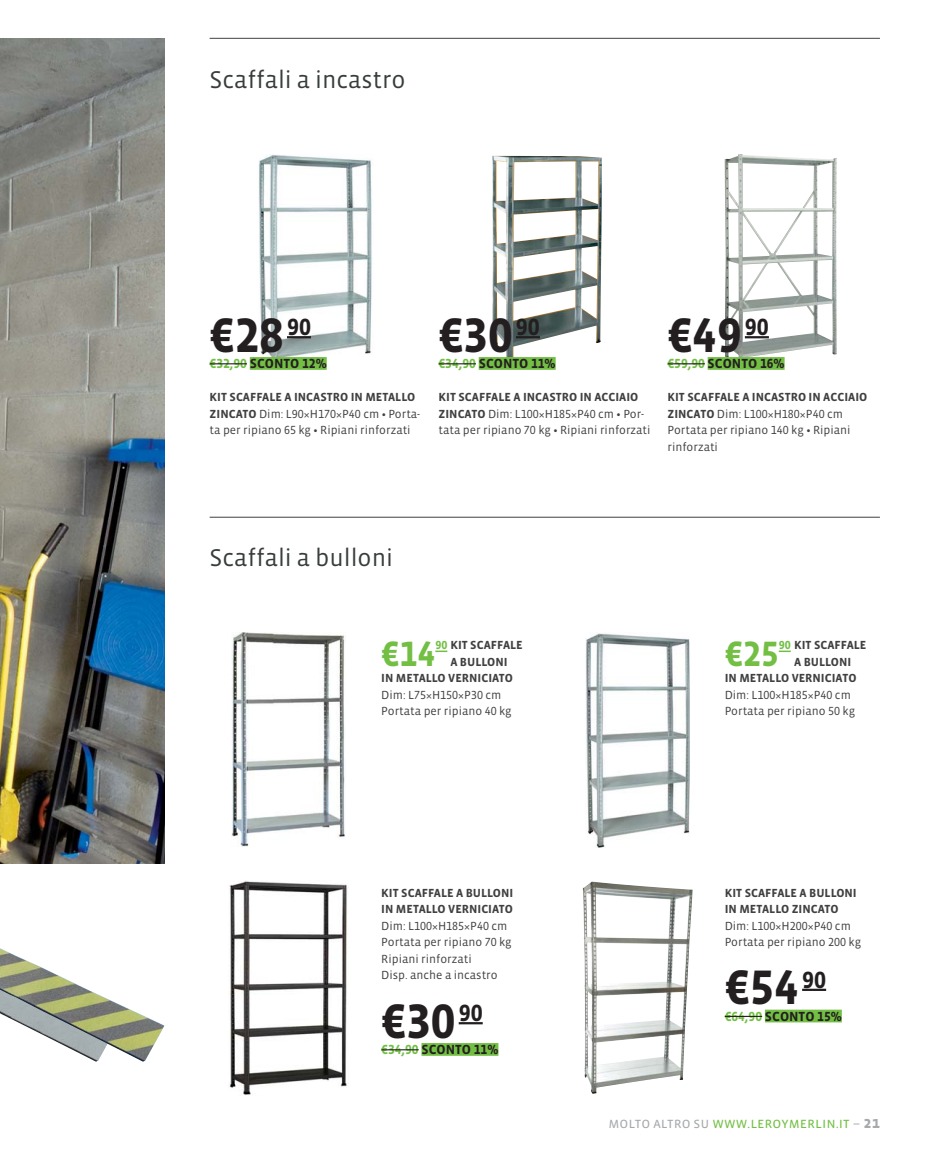
<style>
.page{position:relative;width:936px;height:1149px;background:#fff}
.page>*{position:absolute;margin:0;border:0;box-sizing:border-box;transform-origin:0 0}
.t1{font:700 49.5px "Vista Sans Alt";color:#231f20}
.t2{font:700 36px "Vista Sans Alt";color:#72bf44}
.t3{font:24.75px "Vista Sans";color:#383c3c}
.t4{font:15px "Vista Sans SC Book";color:#72bf44}
.t5{font:700 13.5px "Vista Sans";color:#231f20}
.t6{font:12px/16.5px "Vista Sans";color:#404041}
.t7{font:700 12px/16.5px "Vista Sans";color:#404041}
.s1{font-family:"Vista Sans Alt";color:#72bf44}
.s2{font-family:"Vista Sans Alt"}
.s3{font-weight:700}
.s4{font-weight:400}
.s5{font-family:"Vista Sans Alt";font-weight:400}
.s6{color:#a7a9ac}
.s7{font-family:"Vista Sans SC Bold";font-size:16.5px;color:#a7a9ac}
</style>
<div class="page">
<img style="left:259px;top:154px;width:113px;height:203px">
<img style="left:0;top:38px;width:164px;height:825px">
<img style="left:724px;top:154px;width:112px;height:214px">
<img style="left:492px;top:156px;width:109px;height:211px">
<hr style="left:209px;top:517px;width:670px;height:1px;background:#404041">
<hr style="left:209px;top:38px;width:670px;height:1px;background:#404041">
<div style="left:478px;top:357px;width:77px;height:13px;background:#72bf44"></div>
<hr style="left:438px;top:363px;width:38px;height:1px;background:#231f20">
<hr style="left:516px;top:336px;width:24px;height:2px;background:#231f20">
<div style="left:250px;top:357px;width:77px;height:13px;background:#72bf44"></div>
<hr style="left:209px;top:363px;width:38px;height:1px;background:#231f20">
<hr style="left:287px;top:336px;width:24px;height:2px;background:#231f20">
<div style="left:707px;top:357px;width:77px;height:13px;background:#72bf44"></div>
<hr style="left:667px;top:363px;width:37px;height:1px;background:#231f20">
<hr style="left:744px;top:336px;width:24px;height:2px;background:#231f20">
<img style="left:231px;top:632px;width:114px;height:214px">
<img style="left:585px;top:633px;width:104px;height:213px">
<img style="left:229px;top:881px;width:118px;height:213px">
<div style="left:421px;top:1042px;width:77px;height:13px;background:#72bf44"></div>
<hr style="left:381px;top:1048px;width:37px;height:1px;background:#231f20">
<hr style="left:458px;top:1021px;width:24px;height:2px;background:#231f20">
<div style="left:764px;top:1009px;width:77px;height:13px;background:#72bf44"></div>
<hr style="left:724px;top:1015px;width:38px;height:1px;background:#231f20">
<hr style="left:802px;top:988px;width:24px;height:2px;background:#231f20">
<svg style="left:435px;top:650px;width:12px;height:2px"></svg>
<svg style="left:778px;top:650px;width:12px;height:2px"></svg>
<img style="left:582px;top:881px;width:110px;height:212px">
<img style="left:0;top:948px;width:164px;height:113px">
<h3 class="t3" style="left:209px;top:67px;width:197px">Scaffali a incastro</h3>
<h1 class="t1" style="left:209px;top:305px;width:103px">€28 <sup>90</sup></h1>
<h1 class="t1" style="left:438px;top:305px;width:103px">€30 <sup>90</sup></h1>
<h1 class="t1" style="left:667px;top:305px;width:103px">€49 <sup>90</sup></h1>
<p class="t5" style="left:209px;top:357px;width:119px"><span class="s1">€32,90</span> SCONTO <span class="s2">12</span>%</p>
<p class="t5" style="left:438px;top:357px;width:119px"><span class="s1">€34,90</span> SCONTO <span class="s2">11</span>%</p>
<p class="t5" style="left:667px;top:357px;width:119px"><span class="s1">€59,90</span> SCONTO <span class="s2">16</span>%</p>
<p class="t6" style="left:209px;top:389px;width:212px"><span class="s3">KIT SCAFFALE A INCASTRO IN METALLO<br>ZINCATO</span> Dim: L<span class="s2">90</span>×H<span class="s2">170</span>×P<span class="s2">40</span> cm <span class="s3">•</span> Porta&shy;ta per ripiano <span class="s2">65</span> kg <span class="s3">•</span> Ripiani rinforzati</p>
<p class="t6" style="left:438px;top:389px;width:213px"><span class="s3">KIT SCAFFALE A INCASTRO IN ACCIAIO<br>ZINCATO</span> Dim: L<span class="s2">100</span>×H<span class="s2">185</span>×P<span class="s2">40</span> cm <span class="s3">•</span> Por&shy;tata per ripiano <span class="s2">70</span> kg <span class="s3">•</span> Ripiani rinforzati</p>
<p class="t6" style="left:667px;top:389px;width:201px"><span class="s3">KIT SCAFFALE A INCASTRO IN ACCIAIO<br>ZINCATO</span> Dim: L<span class="s2">100</span>×H<span class="s2">180</span>×P<span class="s2">40</span> cm<br>Portata per ripiano <span class="s2">140</span> kg <span class="s3">•</span> Ripiani rinforzati</p>
<h3 class="t3" style="left:209px;top:545px;width:185px">Scaffali a bulloni</h3>
<p class="t7" style="left:435px;top:637px;width:89px"><span class="s1">90</span> KIT SCAFFALE</p>
<p class="t7" style="left:450px;top:653px;width:59px">A BULLONI</p>
<p class="t7" style="left:381px;top:670px;width:133px">IN METALLO VERNICIATO</p>
<p class="t6" style="left:381px;top:686px;width:122px">Dim: L<span class="s2">75</span>×H<span class="s2">150</span>×P<span class="s2">30</span> cm</p>
<p class="t6" style="left:381px;top:703px;width:132px">Portata per ripiano <span class="s2">40</span> kg</p>
<p class="t7" style="left:778px;top:637px;width:89px"><span class="s1">90</span> KIT SCAFFALE</p>
<p class="t7" style="left:794px;top:653px;width:59px">A BULLONI</p>
<p class="t7" style="left:724px;top:670px;width:133px">IN METALLO VERNICIATO</p>
<p class="t6" style="left:724px;top:686px;width:128px">Dim: L<span class="s2">100</span>×H<span class="s2">185</span>×P<span class="s2">40</span> cm</p>
<p class="t6" style="left:724px;top:703px;width:132px">Portata per ripiano <span class="s2">50</span> kg</p>
<h2 class="t2" style="left:381px;top:632px;width:55px">€14</h2>
<h2 class="t2" style="left:724px;top:632px;width:55px">€25</h2>
<p class="t6" style="left:381px;top:884px;width:133px"><span class="s3">KIT SCAFFALE A BULLONI<br>IN METALLO VERNICIATO<br></span>Dim: L<span class="s2">100</span>×H<span class="s2">185</span>×P<span class="s2">40</span> cm<br>Portata per ripiano <span class="s2">70</span> kg<br>Ripiani rinforzati<br>Disp. anche a incastro</p>
<p class="t7" style="left:724px;top:884px;width:138px">KIT SCAFFALE A BULLONI<br>IN METALLO ZINCATO<br><span class="s4">Dim: L</span><span class="s5">100</span><span class="s4">×H</span><span class="s5">200</span><span class="s4">×P</span><span class="s5">40</span> <span class="s4">cm<br>Portata per ripiano</span> <span class="s5">200</span> <span class="s4">kg</span></p>
<h1 class="t1" style="left:724px;top:958px;width:103px">€54 <sup>90</sup></h1>
<h1 class="t1" style="left:381px;top:991px;width:103px">€30 <sup>90</sup></h1>
<p class="t5" style="left:724px;top:1009px;width:119px"><span class="s1">€64,90</span> SCONTO <span class="s2">15</span>%</p>
<p class="t5" style="left:381px;top:1042px;width:119px"><span class="s1">€34,90</span> SCONTO <span class="s2">11</span>%</p>
<p class="t4" style="left:608px;top:1113px;width:273px"><span class="s6">molto altro su</span> www.leroymerlin.it <span class="s6">–</span> <span class="s7">21</span></p>
</div>
